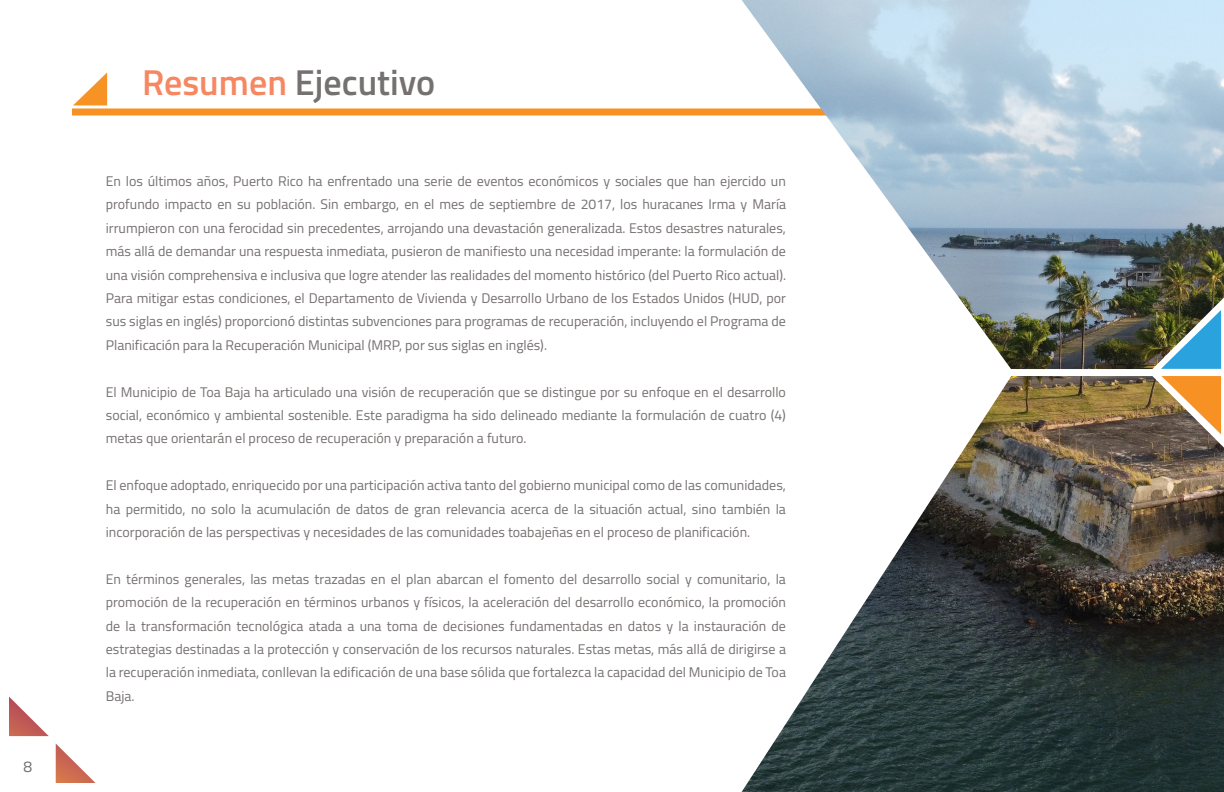
<style>
.page{position:relative;width:1224px;height:792px;background:#fff}
.page>*{position:absolute;margin:0;border:0;box-sizing:border-box;transform-origin:0 0}
.indices_titulo{font:600 36px "Titillium Web";color:#757170}
.t1{font:15.6px "Titillium Web";color:#75706f}
.Body_Copy{font:14px/23.4px "Titillium";color:#75706f;text-align:justify}
.s1{color:#f58761}
</style>
<div class="page">
<div style="left:72px;top:108px;width:1152px;height:8px;background:#f79123"></div>
<svg style="left:56px;top:744px;width:40px;height:39px"></svg>
<svg style="left:9px;top:697px;width:40px;height:39px"></svg>
<svg style="left:73px;top:72px;width:34px;height:33px"></svg>
<img style="left:742px;top:0;width:482px;height:792px">
<img style="left:1149px;top:297px;width:75px;height:151px">
<div style="left:1006px;top:369px;width:218px;height:7px;background:#fff"></div>
<p class="t1" style="left:24px;top:755px;width:10px">8</p>
<p class="indices_titulo" style="left:142px;top:55px;width:295px"><span class="s1">Resumen</span> Ejecutivo</p>
<p class="Body_Copy" style="left:106px;top:169px;width:682px">En los últimos años, Puerto Rico ha enfrentado una serie de eventos económicos y sociales que han ejercido un profundo impacto en su población. Sin embargo, en el mes de septiembre de 2017, los huracanes Irma y María irrumpieron con una ferocidad sin precedentes, arrojando una devastación generalizada. Estos desastres naturales, más allá de demandar una respuesta inmediata, pusieron de manifiesto una necesidad imperante: la formulación de una visión comprehensiva e inclusiva que logre atender las realidades del momento histórico (del Puerto Rico actual).</p>
<p class="Body_Copy" style="left:106px;top:286px;width:682px">Para mitigar estas condiciones, el Departamento de Vivienda y Desarrollo Urbano de los Estados Unidos (HUD, por sus siglas en inglés) proporcionó distintas subvenciones para programas de recuperación, incluyendo el Programa de Planificación para la Recuperación Municipal (MRP, por sus siglas en inglés).</p>
<p class="Body_Copy" style="left:106px;top:379px;width:682px">El Municipio de Toa Baja ha articulado una visión de recuperación que se distingue por su enfoque en el desarrollo social, económico y ambiental sostenible. Este paradigma ha sido delineado mediante la formulación de cuatro (4) metas que orientarán el proceso de recuperación y preparación a futuro.</p>
<p class="Body_Copy" style="left:106px;top:473px;width:682px">El enfoque adoptado, enriquecido por una participación activa tanto del gobierno municipal como de las comunidades, ha permitido, no solo la acumulación de datos de gran relevancia acerca de la situación actual, sino también la incorporación de las perspectivas y necesidades de las comunidades toabajeñas en el proceso de planificación.</p>
<p class="Body_Copy" style="left:106px;top:566px;width:682px">En términos generales, las metas trazadas en el plan abarcan el fomento del desarrollo social y comunitario, la promoción de la recuperación en términos urbanos y físicos, la aceleración del desarrollo económico, la promoción de la transformación tecnológica atada a una toma de decisiones fundamentadas en datos y la instauración de estrategias destinadas a la protección y conservación de los recursos naturales. Estas metas, más allá de dirigirse a la recuperación inmediata, conllevan la edificación de una base sólida que fortalezca la capacidad del Municipio de Toa Baja.</p>
</div>
